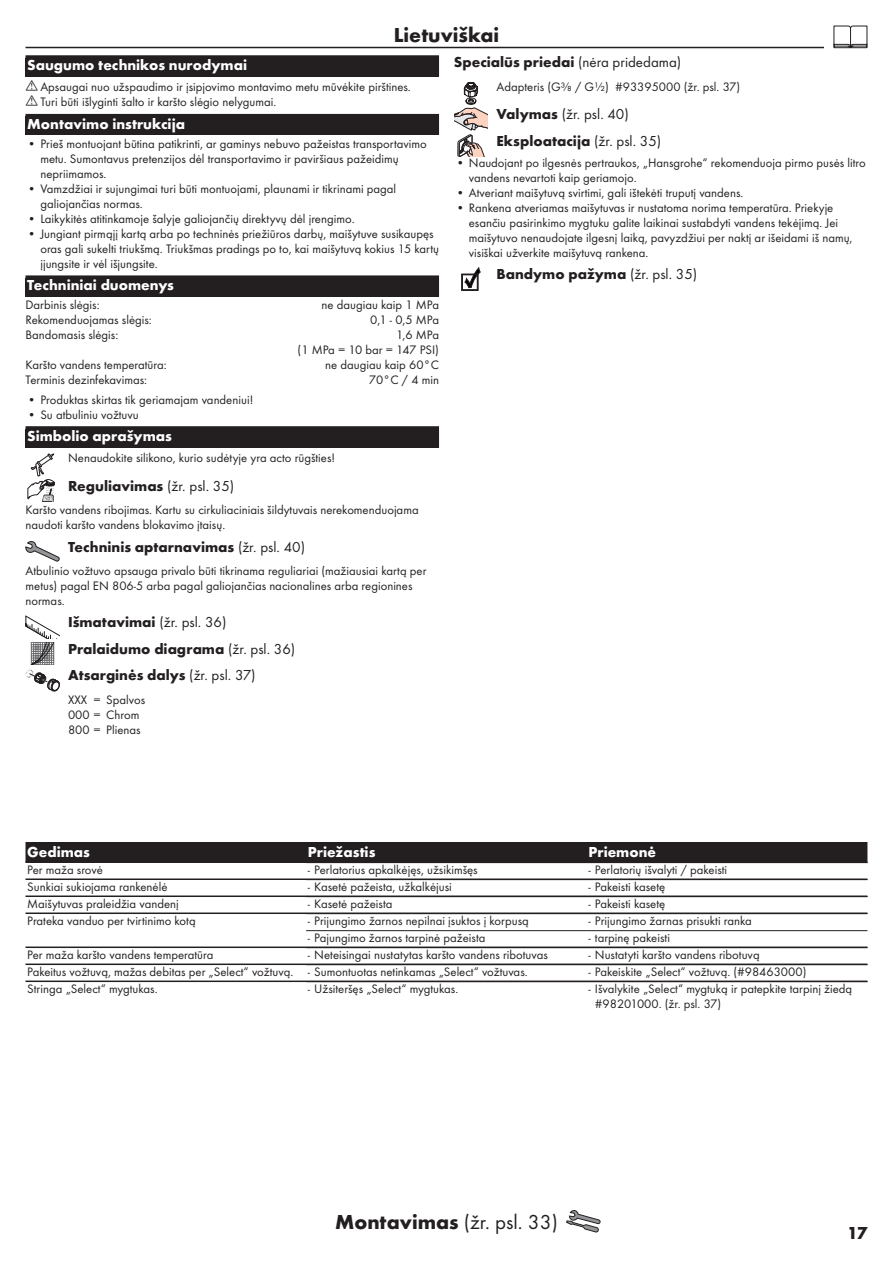
<style>
.page{position:relative;width:893px;height:1263px;background:#fff}
.page>*{position:absolute;margin:0;border:0;box-sizing:border-box;transform-origin:0 0}
.Montage_mit_Symbol_L{font:21px "Futura TOT Boo";color:#231f20}
.Sprache_Rahmenwechse{font:700 21px "Futura TOT";color:#231f20}
.t1{font:700 18px "Futura TOT";color:#231f20}
.Ueberschrift_Grafik{font:700 15px "Futura TOT";color:#231f20}
.Ueberschrift_LT{font:700 15px "Futura TOT";color:#fff}
.Ueberschrift_nach_Gr{font:700 15px "Futura TOT";color:#231f20}
.Ueberschrift___LT{font:700 15px "Futura TOT";color:#fff}
.Tabelle_Kopf_LT{font:700 15px "Futura TOT";color:#fff}
.Ueberschrift_Grafik-2{font:15px "Futura TOT Boo";color:#231f20}
.Normaltext_nach_Graf{font:12.75px/15px "Futura TOT Boo";color:#231f20}
.Tabelle_Spalte_A4_LT{font:12.75px "Futura TOT Boo";color:#231f20}
.Techn__Daten_LT{font:12.75px/15px "Futura TOT Boo";color:#231f20;text-align:right}
.Normaltext_Grafik_LT{font:12.75px "Futura TOT Boo";color:#231f20}
.Farbe_LT{font:12.75px/15px "Futura TOT Boo";color:#231f20}
.s1{font-family:"Futura TOT Boo";font-weight:400}
.s2{font-family:"Futura TOT";font-weight:700}
</style>
<div class="page">
<hr style="left:26px;top:47px;width:841px;height:1px;background:#231f20">
<div style="left:825px;top:26px;width:51px;height:25px;background:#fff"></div>
<svg style="left:833px;top:26px;width:34px;height:22px"></svg>
<svg style="left:566px;top:1210px;width:34px;height:22px"></svg>
<div style="left:26px;top:55px;width:413px;height:21px;background:#231f20"></div>
<div style="left:26px;top:114px;width:413px;height:21px;background:#231f20"></div>
<div style="left:26px;top:278px;width:413px;height:19px;background:#231f20"></div>
<div style="left:26px;top:275px;width:413px;height:21px;background:#231f20"></div>
<div style="left:26px;top:426px;width:413px;height:21px;background:#231f20"></div>
<svg style="left:27px;top:454px;width:28px;height:48px"></svg>
<svg style="left:26px;top:541px;width:34px;height:20px"></svg>
<svg style="left:26px;top:616px;width:34px;height:75px"></svg>
<svg style="left:454px;top:82px;width:34px;height:75px"></svg>
<svg style="left:462px;top:268px;width:18px;height:22px"></svg>
<div style="left:26px;top:842px;width:841px;height:19px;background:#231f20"></div>
<hr style="left:26px;top:861px;width:841px;height:2px;background:#231f20">
<hr style="left:26px;top:878px;width:841px;height:2px;background:#231f20">
<hr style="left:26px;top:895px;width:841px;height:2px;background:#231f20">
<hr style="left:26px;top:912px;width:841px;height:2px;background:#231f20">
<hr style="left:306px;top:930px;width:281px;height:1px;background:#231f20">
<hr style="left:587px;top:930px;width:280px;height:1px;background:#231f20">
<hr style="left:26px;top:946px;width:841px;height:2px;background:#231f20">
<hr style="left:26px;top:963px;width:841px;height:2px;background:#231f20">
<hr style="left:26px;top:980px;width:841px;height:2px;background:#231f20">
<p class="Sprache_Rahmenwechse" style="left:394px;top:22px;width:107px">Lietuviškai</p>
<p class="Ueberschrift___LT" style="left:27px;top:56px;width:221px">Saugumo technikos nurodymai</p>
<p class="Normaltext_nach_Graf" style="left:40px;top:79px;width:372px">Apsaugai nuo užspaudimo ir įsipjovimo montavimo metu mūvėkite pirštines.</p>
<p class="Normaltext_nach_Graf" style="left:40px;top:94px;width:237px">Turi būti išlyginti šalto ir karšto slėgio nelygumai.</p>
<p class="Ueberschrift_LT" style="left:27px;top:114px;width:159px">Montavimo instrukcija</p>
<p class="Normaltext_nach_Graf" style="left:40px;top:136px;width:388px;text-indent:-13px">• Prieš montuojant būtina patikrinti, ar gaminys nebuvo pažeistas transportavimo metu. Sumontavus pretenzijos dėl transportavimo ir paviršiaus pažeidimų nepriimamos.</p>
<p class="Normaltext_nach_Graf" style="left:40px;top:181px;width:357px;text-indent:-13px">• Vamzdžiai ir sujungimai turi būti montuojami, plaunami ir tikrinami pagal galiojančias normas.</p>
<p class="Normaltext_nach_Graf" style="left:28px;top:211px;width:328px">• Laikykitės atitinkamoje šalyje galiojančių direktyvų dėl įrengimo.</p>
<p class="Normaltext_nach_Graf" style="left:40px;top:226px;width:400px;text-indent:-13px">• Jungiant pirmąjį kartą arba po techninės priežiūros darbų, maišytuve susikaupęs oras gali sukelti triukšmą. Triukšmas pradings po to, kai maišytuvą kokius 15 kartų įjungsite ir vėl išjungsite.</p>
<p class="Ueberschrift_LT" style="left:27px;top:276px;width:148px">Techniniai duomenys</p>
<p class="Techn__Daten_LT" style="left:26px;top:297px;width:76px">Darbinis slėgis:</p>
<p class="Techn__Daten_LT" style="left:321px;top:297px;width:119px">ne daugiau kaip 1 MPa</p>
<p class="Techn__Daten_LT" style="left:26px;top:312px;width:128px">Rekomenduojamas slėgis:</p>
<p class="Techn__Daten_LT" style="left:370px;top:312px;width:70px">0,1 - 0,5 MPa</p>
<p class="Techn__Daten_LT" style="left:26px;top:327px;width:94px">Bandomasis slėgis:</p>
<p class="Techn__Daten_LT" style="left:298px;top:327px;width:143px">1,6 MPa<br>(1 MPa = 10 bar = 147 PSI)</p>
<p class="Techn__Daten_LT" style="left:26px;top:357px;width:143px">Karšto vandens temperatūra:</p>
<p class="Techn__Daten_LT" style="left:325px;top:357px;width:115px">ne daugiau kaip 60°C</p>
<p class="Techn__Daten_LT" style="left:26px;top:372px;width:123px">Terminis dezinfekavimas:</p>
<p class="Techn__Daten_LT" style="left:369px;top:372px;width:72px">70°C / 4 min</p>
<p class="Normaltext_nach_Graf" style="left:28px;top:392px;width:227px">• Produktas skirtas tik geriamajam vandeniui!</p>
<p class="Normaltext_nach_Graf" style="left:28px;top:407px;width:113px">• Su atbuliniu vožtuvu</p>
<p class="Ueberschrift_LT" style="left:27px;top:426px;width:146px">Simbolio aprašymas</p>
<p class="Normaltext_Grafik_LT" style="left:68px;top:450px;width:269px">Nenaudokite silikono, kurio sudėtyje yra acto rūgšties!</p>
<p class="Ueberschrift_Grafik" style="left:68px;top:476px;width:168px">Reguliavimas <span class="s1">(žr. psl. 35)</span></p>
<p class="Normaltext_nach_Graf" style="left:26px;top:502px;width:395px">Karšto vandens ribojimas. Kartu su cirkuliaciniais šildytuvais nerekomenduojama naudoti karšto vandens blokavimo įtaisų.</p>
<p class="Ueberschrift_Grafik" style="left:68px;top:537px;width:239px">Techninis aptarnavimas <span class="s1">(žr. psl. 40)</span></p>
<p class="Normaltext_nach_Graf" style="left:26px;top:563px;width:402px">Atbulinio vožtuvo apsauga privalo būti tikrinama reguliariai (mažiausiai kartą per metus) pagal EN 806-5 arba pagal galiojančias nacionalines arba regionines normas.</p>
<p class="Ueberschrift_Grafik" style="left:68px;top:613px;width:160px">Išmatavimai <span class="s1">(žr. psl. 36)</span></p>
<p class="Ueberschrift_Grafik" style="left:68px;top:640px;width:229px">Pralaidumo diagrama <span class="s1">(žr. psl. 36)</span></p>
<p class="Ueberschrift_Grafik" style="left:68px;top:666px;width:189px">Atsarginės dalys <span class="s1">(žr. psl. 37)</span></p>
<p class="Farbe_LT" style="left:68px;top:692px;width:79px">XXX = Spalvos<br>000 = Chrom<br>800 = Plienas</p>
<p class="Ueberschrift_nach_Gr" style="left:454px;top:53px;width:229px">Specialūs priedai <span class="s1">(nėra pridedama)</span></p>
<p class="Normaltext_Grafik_LT" style="left:496px;top:79px;width:245px">Adapteris (G⅜ / G½) #93395000 (žr. psl. 37)</p>
<p class="Ueberschrift_Grafik-2" style="left:496px;top:105px;width:134px"><span class="s2">Valymas</span> (žr. psl. 40)</p>
<p class="Ueberschrift_Grafik" style="left:496px;top:131px;width:166px">Eksploatacija <span class="s1">(žr. psl. 35)</span></p>
<p class="Normaltext_nach_Graf" style="left:469px;top:155px;width:398px;text-indent:-13px">• Naudojant po ilgesnės pertraukos, „Hansgrohe“ rekomenduoja pirmo pusės litro vandens nevartoti kaip geriamojo.</p>
<p class="Normaltext_nach_Graf" style="left:456px;top:185px;width:289px">• Atveriant maišytuvą svirtimi, gali ištekėti truputį vandens.</p>
<p class="Normaltext_nach_Graf" style="left:469px;top:200px;width:385px;text-indent:-13px">• Rankena atveriamas maišytuvas ir nustatoma norima temperatūra. Priekyje esančiu pasirinkimo mygtuku galite laikinai sustabdyti vandens tekėjimą. Jei maišytuvo nenaudojate ilgesnį laiką, pavyzdžiui per naktį ar išeidami iš namų, visiškai užverkite maišytuvą rankena.</p>
<p class="Ueberschrift_Grafik" style="left:496px;top:265px;width:202px">Bandymo pažyma <span class="s1">(žr. psl. 35)</span></p>
<p class="Tabelle_Kopf_LT" style="left:27px;top:843px;width:64px">Gedimas</p>
<p class="Tabelle_Kopf_LT" style="left:308px;top:843px;width:69px">Priežastis</p>
<p class="Tabelle_Kopf_LT" style="left:588px;top:843px;width:69px">Priemonė</p>
<p class="Tabelle_Spalte_A4_LT" style="left:27px;top:862px;width:77px">Per maža srovė</p>
<p class="Normaltext_nach_Graf" style="left:308px;top:862px;width:171px">- Perlatorius apkalkėjęs, užsikimšęs</p>
<p class="Normaltext_nach_Graf" style="left:588px;top:862px;width:140px">- Perlatorių išvalyti / pakeisti</p>
<p class="Tabelle_Spalte_A4_LT" style="left:27px;top:879px;width:142px">Sunkiai sukiojama rankenėlė</p>
<p class="Normaltext_nach_Graf" style="left:308px;top:879px;width:146px">- Kasetė pažeista, užkalkėjusi</p>
<p class="Normaltext_nach_Graf" style="left:588px;top:879px;width:78px">- Pakeisti kasetę</p>
<p class="Tabelle_Spalte_A4_LT" style="left:27px;top:896px;width:153px">Maišytuvas praleidžia vandenį</p>
<p class="Normaltext_nach_Graf" style="left:308px;top:896px;width:86px">- Kasetė pažeista</p>
<p class="Normaltext_nach_Graf" style="left:588px;top:896px;width:78px">- Pakeisti kasetę</p>
<p class="Tabelle_Spalte_A4_LT" style="left:27px;top:913px;width:170px">Prateka vanduo per tvirtinimo kotą</p>
<p class="Normaltext_nach_Graf" style="left:308px;top:913px;width:222px">- Prijungimo žarnos nepilnai įsuktos į korpusą</p>
<p class="Normaltext_nach_Graf" style="left:588px;top:913px;width:165px">- Prijungimo žarnas prisukti ranka</p>
<p class="Normaltext_nach_Graf" style="left:308px;top:930px;width:179px">- Pajungimo žarnos tarpinė pažeista</p>
<p class="Normaltext_nach_Graf" style="left:588px;top:930px;width:83px">- tarpinę pakeisti</p>
<p class="Tabelle_Spalte_A4_LT" style="left:27px;top:947px;width:188px">Per maža karšto vandens temperatūra</p>
<p class="Normaltext_nach_Graf" style="left:308px;top:947px;width:242px">- Neteisingai nustatytas karšto vandens ribotuvas</p>
<p class="Normaltext_nach_Graf" style="left:588px;top:947px;width:173px">- Nustatyti karšto vandens ribotuvą</p>
<p class="Tabelle_Spalte_A4_LT" style="left:27px;top:964px;width:268px">Pakeitus vožtuvą, mažas debitas per „Select“ vožtuvą.</p>
<p class="Normaltext_nach_Graf" style="left:308px;top:964px;width:221px">- Sumontuotas netinkamas „Select“ vožtuvas.</p>
<p class="Normaltext_nach_Graf" style="left:588px;top:964px;width:219px">- Pakeiskite „Select“ vožtuvą. (#98463000)</p>
<p class="Tabelle_Spalte_A4_LT" style="left:27px;top:981px;width:132px">Stringa „Select“ mygtukas.</p>
<p class="Normaltext_nach_Graf" style="left:308px;top:981px;width:152px">- Užsiteršęs „Select“ mygtukas.</p>
<p class="Normaltext_nach_Graf" style="left:595px;top:981px;width:259px;text-indent:-6px">- Išvalykite „Select“ mygtuką ir patepkite tarpinį žiedą #98201000. (žr. psl. 37)</p>
<p class="Montage_mit_Symbol_L" style="left:335px;top:1209px;width:224px"><span class="s2">Montavimas</span> (žr. psl. 33)</p>
<h2 class="t1" style="left:847px;top:1222px;width:22px">17</h2>
</div>
